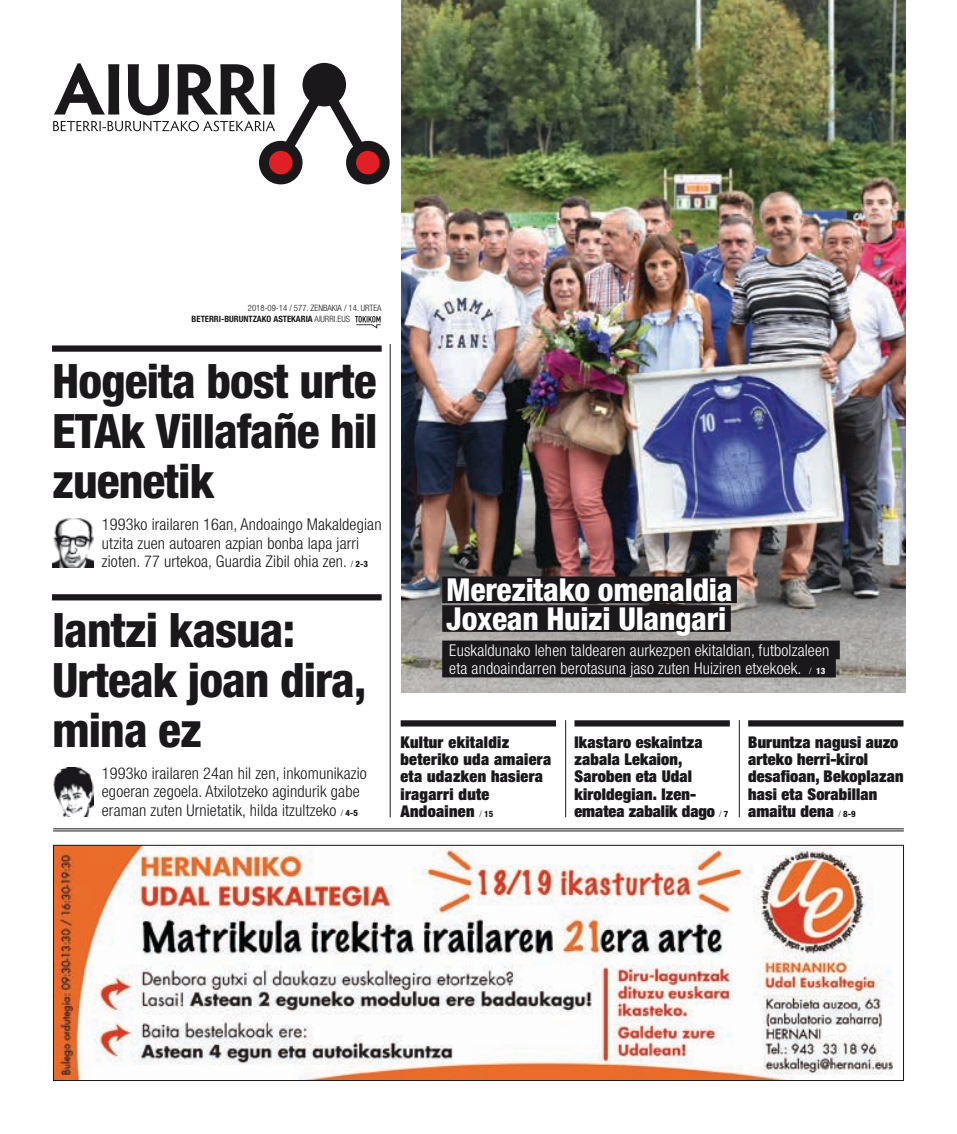
<style>
.page{position:relative;width:957px;height:1134px;background:#fff}
.page>*{position:absolute;margin:0;border:0;box-sizing:border-box;transform-origin:0 0}
.Titulua-B{font:800 condensed 47.5px/50px "Helvetica Neue";letter-spacing:-.02em;color:#1a181b;text-align:justify}
.Azala-Titulua-Berezi{font:800 condensed 31.62px "Helvetica Neue";letter-spacing:-.01em;color:#fff}
.Titulua-Cc{font:900 expanded 16.25px/17.2px "Helvetica Neue";letter-spacing:.01em;color:#1a181b}
.Sarrera{font:300 condensed 16.25px/18.8px "Helvetica Neue";letter-spacing:.01em;color:#1a181b}
.Azala-Sarrera-Berezi{font:300 condensed 16.25px "Helvetica Neue";letter-spacing:.01em;color:#fff}
.Orriburua-Data{font:700 condensed 8.75px "Helvetica Neue";color:#1a181b}
.Orriburua-Data-2{font:300 condensed 8.75px "Helvetica Neue";color:#1a181b}
.s1{font-weight:300}
.s2{font-size:8.75px}
.s3{font-weight:800;font-size:8.75px}
.s4{font-weight:300;font-stretch:condensed;font-size:8.75px}
.s5{font-weight:800;font-stretch:condensed;font-size:8.75px}
</style>
<div class="page">
<div style="left:706px;top:32px;width:205px;height:39px;background:linear-gradient(to bottom,#fff,#fff)"></div>
<svg style="left:53px;top:63px;width:328px;height:113px"></svg>
<svg style="left:351px;top:146px;width:34px;height:33px"></svg>
<div style="left:346px;top:141px;width:44px;height:43px;border:10px solid #1a181b;border-radius:50%"></div>
<div style="left:264px;top:146px;width:33px;height:33px;background:#e11f26;border-radius:50%"></div>
<div style="left:259px;top:141px;width:43px;height:43px;border:10px solid #1a181b;border-radius:50%"></div>
<div style="left:302px;top:63px;width:44px;height:43px;background:#1a181b;border-radius:50%"></div>
<img style="left:402px;top:0;width:503px;height:692px">
<div style="left:574px;top:720px;width:156px;height:6px;background:#1a181b"></div>
<div style="left:748px;top:720px;width:155px;height:6px;background:#1a181b"></div>
<div style="left:401px;top:720px;width:155px;height:6px;background:#1a181b"></div>
<hr style="left:565px;top:720px;width:1px;height:97px;background:#1a181b">
<hr style="left:739px;top:720px;width:1px;height:97px;background:#1a181b">
<hr style="left:390px;top:344px;width:1px;height:473px;background:#1a181b">
<div style="left:52px;top:345px;width:330px;height:7px;background:#1a181b"></div>
<div style="left:52px;top:594px;width:330px;height:6px;background:#1a181b"></div>
<svg style="left:355px;top:316px;width:25px;height:13px"></svg>
<div style="left:442px;top:640px;width:398px;height:19px;background:#1a181b"></div>
<div style="left:442px;top:659px;width:394px;height:18px;background:#1a181b"></div>
<div style="left:442px;top:576px;width:295px;height:27px;background:#1a181b"></div>
<div style="left:442px;top:605px;width:289px;height:27px;background:#1a181b"></div>
<img style="left:55px;top:847px;width:838px;height:232px">
<div style="left:53px;top:845px;width:851px;height:236px;border:1px solid #1a181b"></div>
<hr style="left:53px;top:829px;width:851px;height:1px;background:#1a181b">
<hr style="left:53px;top:831px;width:851px;height:1px;background:#1a181b">
<img style="left:52px;top:518px;width:42px;height:49px">
<img style="left:54px;top:767px;width:40px;height:49px">
<p class="Orriburua-Data-2" style="left:248px;top:303px;width:135px">2018-09-14 / 577. ZENBAKIA / 14. URTEA</p>
<p class="Orriburua-Data" style="left:192px;top:314px;width:160px">BETERRI-BURUNTZAKO ASTEKARIA <span class="s1">AIURRI.EUS</span></p>
<p class="Titulua-B" style="left:52px;top:355px;width:327px">Hogeita bost urte ETAk Villafañe hil zuenetik</p>
<p class="Sarrera" style="left:102px;top:515px;width:281px">1993ko irailaren 16an, Andoaingo Makaldegian utzita zuen autoaren azpian bonba lapa jarri zioten. 77 urtekoa, Guardia Zibil ohia zen. <span class="s2">/</span> <span class="s3">2-3</span></p>
<p class="Titulua-B" style="left:52px;top:604px;width:316px;text-align:left">Iantzi kasua:<br>Urteak joan dira, mina ez</p>
<p class="Sarrera" style="left:102px;top:763px;width:266px">1993ko irailaren 24an hil zen, inkomunikazio egoeran zegoela. Atxilotzeko agindurik gabe eraman zuten Urnietatik, hilda itzultzeko <span class="s2">/</span> <span class="s3">4-5</span></p>
<p class="Azala-Titulua-Berezi" style="left:446px;top:570px;width:288px">Merezitako omenaldia</p>
<p class="Azala-Titulua-Berezi" style="left:446px;top:599px;width:282px">Joxean Huizi Ulangari</p>
<p class="Azala-Sarrera-Berezi" style="left:449px;top:641px;width:381px">Euskaldunako lehen taldearen aurkezpen ekitaldian, futbolzaleen</p>
<p class="Azala-Sarrera-Berezi" style="left:449px;top:659px;width:377px">eta andoaindarren berotasuna jaso zuten Huiziren etxekoek. <span class="s2">/</span> <span class="s3">13</span></p>
<p class="Titulua-Cc" style="left:400px;top:733px;width:152px">Kultur ekitaldiz beteriko uda amaiera eta udazken hasiera iragarri dute<br>Andoainen <span class="s4">/</span> <span class="s5">15</span></p>
<p class="Titulua-Cc" style="left:574px;top:733px;width:155px">Ikastaro eskaintza zabala Lekaion,<br>Saroben eta Udal kiroldegian. Izen&shy;ematea zabalik dago <span class="s4">/</span> <span class="s5">7</span></p>
<p class="Titulua-Cc" style="left:748px;top:733px;width:157px">Buruntza nagusi auzo arteko herri-kirol desafioan, Bekoplazan hasi eta Sorabillan amaitu dena <span class="s4">/</span> <span class="s5">8-9</span></p>
</div>
